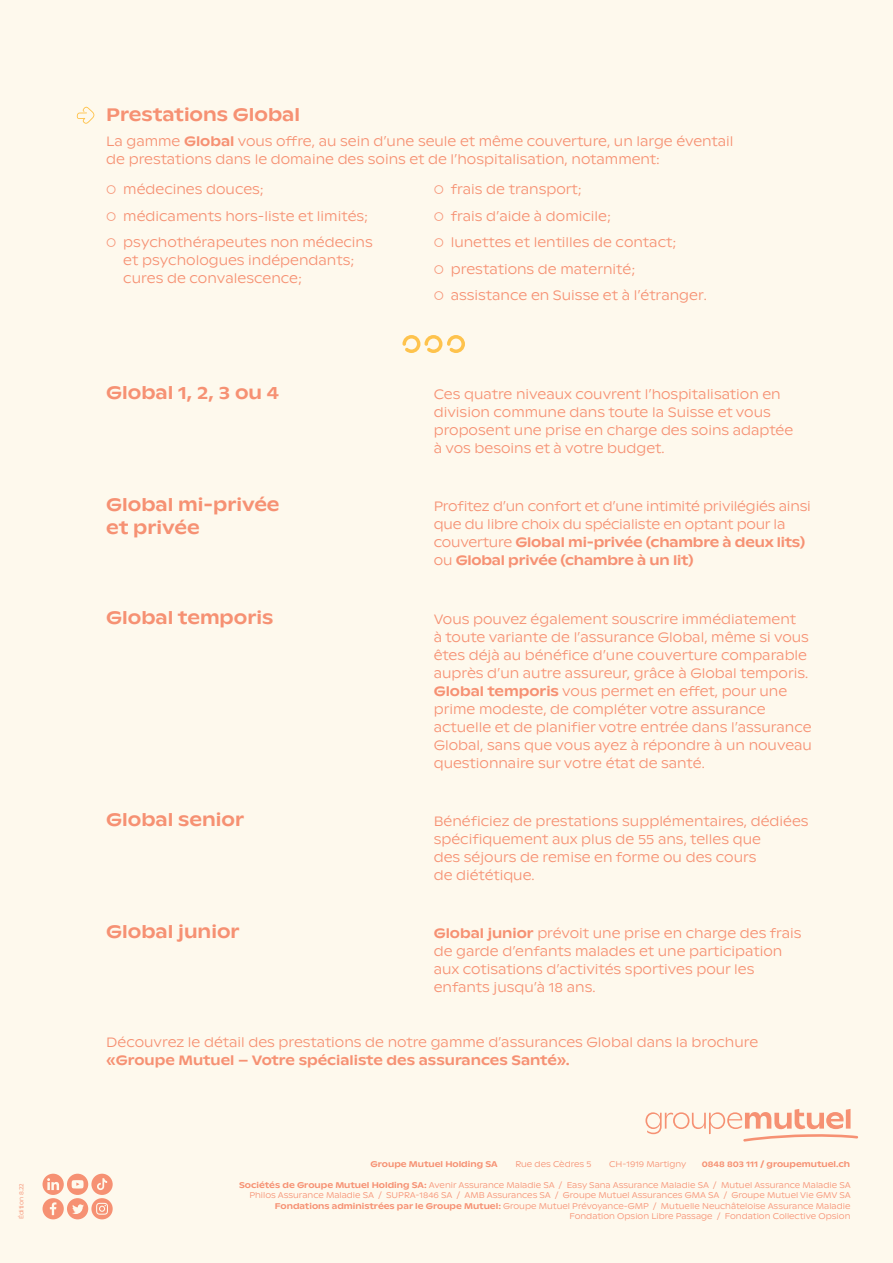
<style>
.page{position:relative;width:893px;height:1263px;background:#fef9ed}
.page>*{position:absolute;margin:0;border:0;box-sizing:border-box;transform-origin:0 0}
.GM_-_sous_titre{font:500 18px "ABC Ginto Nord";color:#f69173}
.TEXTE_Light_9{font:300 13.5px/18px "ABC Ginto Nord";color:#f69173}
.t1{font:300 8.25px "ABC Ginto Nord";color:#f69173}
.t2{font:500 8.25px "ABC Ginto Nord";color:#f69173}
.GM_-_texte_signature{font:300 6px "ABC Ginto Nord";letter-spacing:-.005em;color:#f69173}
.s1{font-weight:500}
</style>
<div class="page">
<svg style="left:43px;top:1109px;width:815px;height:110px"></svg>
<svg style="left:77px;top:106px;width:18px;height:18px"></svg>
<svg style="left:402px;top:335px;width:63px;height:18px"></svg>
<p class="GM_-_sous_titre" style="left:106px;top:103px;width:195px">Prestations Global</p>
<p class="TEXTE_Light_9" style="left:106px;top:132px;width:629px">La gamme <span class="s1">Global</span> vous offre, au sein d’une seule et même couverture, un large éventail de prestations dans le domaine des soins et de l’hospitalisation, notamment:</p>
<p class="TEXTE_Light_9" style="left:106px;top:180px;width:159px">○ médecines douces;</p>
<p class="TEXTE_Light_9" style="left:106px;top:207px;width:263px">○ médicaments hors-liste et limités;</p>
<p class="TEXTE_Light_9" style="left:123px;top:233px;width:251px;text-indent:-17px">○ psychothérapeutes non médecins et psychologues indépendants; cures de convalescence;</p>
<p class="TEXTE_Light_9" style="left:434px;top:180px;width:150px">○ frais de transport;</p>
<p class="TEXTE_Light_9" style="left:434px;top:207px;width:179px">○ frais d’aide à domicile;</p>
<p class="TEXTE_Light_9" style="left:434px;top:233px;width:244px">○ lunettes et lentilles de contact;</p>
<p class="TEXTE_Light_9" style="left:434px;top:260px;width:203px">○ prestations de maternité;</p>
<p class="TEXTE_Light_9" style="left:434px;top:286px;width:275px">○ assistance en Suisse et à l’étranger.</p>
<p class="GM_-_sous_titre" style="left:106px;top:382px;width:174px">Global 1, 2, 3 ou 4</p>
<p class="TEXTE_Light_9" style="left:434px;top:385px;width:361px">Ces quatre niveaux couvrent l’hospitalisation en division commune dans toute la Suisse et vous proposent une prise en charge des soins adaptée à vos besoins et à votre budget.</p>
<p class="GM_-_sous_titre" style="left:106px;top:494px;width:175px">Global mi-privée</p>
<p class="GM_-_sous_titre" style="left:106px;top:516px;width:95px">et privée</p>
<p class="TEXTE_Light_9" style="left:434px;top:498px;width:379px">Profitez d’un confort et d’une intimité privilégiés ainsi que du libre choix du spécialiste en optant pour la couverture <span class="s1">Global mi-privée (chambre à deux lits) </span>ou <span class="s1">Global privée (chambre à un lit)</span></p>
<p class="GM_-_sous_titre" style="left:106px;top:606px;width:169px">Global temporis</p>
<p class="TEXTE_Light_9" style="left:434px;top:610px;width:380px">Vous pouvez également souscrire immédiatement<br>à toute variante de l’assurance Global, même si vous êtes déjà au bénéfice d’une couverture comparable auprès d’un autre assureur, grâce à Global temporis.<br><span class="s1">Global temporis</span> vous permet en effet, pour une prime modeste, de compléter votre assurance actuelle et de planifier votre entrée dans l’assurance Global, sans que vous ayez à répondre à un nouveau questionnaire sur votre état de santé.</p>
<p class="GM_-_sous_titre" style="left:106px;top:809px;width:139px">Global senior</p>
<p class="TEXTE_Light_9" style="left:434px;top:812px;width:376px">Bénéficiez de prestations supplémentaires, dédiées spécifiquement aux plus de 55 ans, telles que<br>des séjours de remise en forme ou des cours<br>de diététique.</p>
<p class="GM_-_sous_titre" style="left:106px;top:921px;width:135px">Global junior</p>
<p class="TEXTE_Light_9" style="left:434px;top:924px;width:369px"><span class="s1">Global junior</span> prévoit une prise en charge des frais de garde d’enfants malades et une participation aux cotisations d’activités sportives pour les enfants jusqu’à 18 ans.</p>
<p class="TEXTE_Light_9" style="left:106px;top:1033px;width:653px">Découvrez le détail des prestations de notre gamme d’assurances Global dans la brochure <span class="s1">«Groupe Mutuel – Votre spécialiste des assurances Santé».</span></p>
<p class="t2" style="left:371px;top:1159px;width:129px">Groupe Mutuel Holding SA</p>
<p class="t1" style="left:515px;top:1159px;width:78px">Rue des Cèdres 5</p>
<p class="t1" style="left:609px;top:1159px;width:79px">CH-1919 Martigny</p>
<p class="t2" style="left:702px;top:1159px;width:150px">0848 803 111 / groupemutuel.ch</p>
<p class="GM_-_texte_signature" style="left:18px;top:1219px;width:38px;rotate:-90deg">Édition 8.22</p>
<p class="t1" style="left:239px;top:1180px;width:613px"><span class="s1">Sociétés de Groupe Mutuel Holding SA:</span> Avenir Assurance Maladie SA / Easy Sana Assurance Maladie SA / Mutuel Assurance Maladie SA</p>
<p class="t1" style="left:249px;top:1190px;width:603px">Philos Assurance Maladie SA / SUPRA-1846 SA / AMB Assurances SA / Groupe Mutuel Assurances GMA SA / Groupe Mutuel Vie GMV SA</p>
<p class="t1" style="left:275px;top:1201px;width:577px"><span class="s1">Fondations administrées par le Groupe Mutuel:</span> Groupe Mutuel Prévoyance-GMP / Mutuelle Neuchâteloise Assurance Maladie</p>
<p class="t1" style="left:569px;top:1211px;width:283px">Fondation Opsion Libre Passage / Fondation Collective Opsion</p>
</div>
